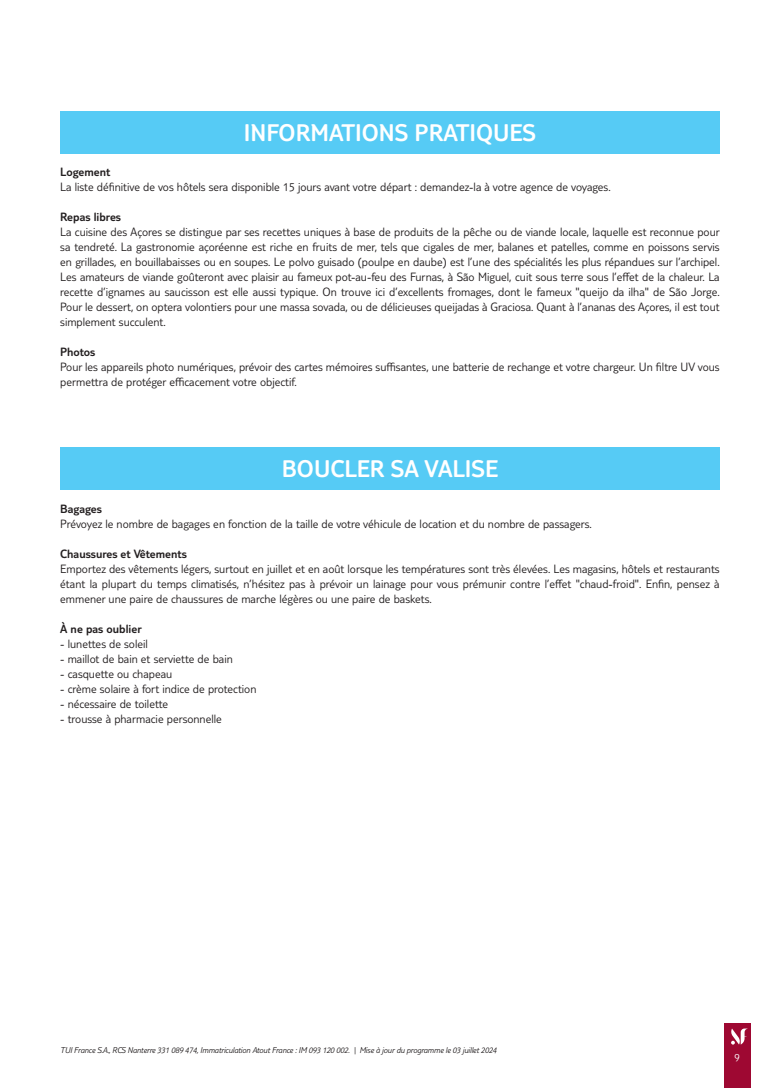
<style>
.page{position:relative;width:780px;height:1088px;background:#fff}
.page>*{position:absolute;margin:0;border:0;box-sizing:border-box;transform-origin:0 0}
.t1{font:300 25px "TUI Type";color:#fff}
.t2{font:300 12.5px/15px "TUI Type";color:#231f20;text-align:justify}
.t3{font:300 12.5px "TUI Type";color:#231f20}
.t4{font:300 11.25px "TUI Type";color:#fff}
.t5{font:italic 300 8.75px "TUI Type";letter-spacing:-.02em;color:#231f20}
</style>
<div class="page">
<div style="left:724px;top:1023px;width:26px;height:65px;background:#9e0832"></div>
<svg style="left:731px;top:1028px;width:17px;height:16px"></svg>
<div style="left:60px;top:111px;width:659px;height:43px;background:#56cbf5"></div>
<div style="left:60px;top:447px;width:659px;height:43px;background:#56cbf5"></div>
<h1 class="t1" style="left:244px;top:118px;width:294px">INFORMATIONS PRATIQUES</h1>
<p class="t3" style="left:60px;top:165px;width:52px">Logement</p>
<p class="t2" style="left:60px;top:179px;width:552px">La liste définitive de vos hôtels sera disponible 15 jours avant votre départ : demandez-la à votre agence de voyages.</p>
<p class="t3" style="left:60px;top:210px;width:62px">Repas libres</p>
<p class="t2" style="left:60px;top:224px;width:661px">La cuisine des Açores se distingue par ses recettes uniques à base de produits de la pêche ou de viande locale, laquelle est reconnue pour sa tendreté. La gastronomie açoréenne est riche en fruits de mer, tels que cigales de mer, balanes et patelles, comme en poissons servis en grillades, en bouillabaisses ou en soupes. Le polvo guisado (poulpe en daube) est l’une des spécialités les plus répandues sur l’archipel.<br>Les amateurs de viande goûteront avec plaisir au fameux pot-au-feu des Furnas, à São Miguel, cuit sous terre sous l’effet de la chaleur. La recette d’ignames au saucisson est elle aussi typique. On trouve ici d’excellents fromages, dont le fameux "queijo da ilha" de São Jorge.<br>Pour le dessert, on optera volontiers pour une massa sovada, ou de délicieuses queijadas à Graciosa. Quant à l’ananas des Açores, il est tout simplement succulent.</p>
<p class="t3" style="left:60px;top:345px;width:37px">Photos</p>
<p class="t2" style="left:60px;top:359px;width:660px">Pour les appareils photo numériques, prévoir des cartes mémoires suffisantes, une batterie de rechange et votre chargeur. Un filtre UV vous permettra de protéger efficacement votre objectif.</p>
<h1 class="t1" style="left:282px;top:454px;width:218px">BOUCLER SA VALISE</h1>
<p class="t3" style="left:60px;top:501px;width:43px">Bagages</p>
<p class="t2" style="left:60px;top:516px;width:533px">Prévoyez le nombre de bagages en fonction de la taille de votre véhicule de location et du nombre de passagers.</p>
<p class="t3" style="left:60px;top:546px;width:128px">Chaussures et Vêtements</p>
<p class="t2" style="left:60px;top:561px;width:661px">Emportez des vêtements légers, surtout en juillet et en août lorsque les températures sont très élevées. Les magasins, hôtels et restaurants étant la plupart du temps climatisés, n’hésitez pas à prévoir un lainage pour vous prémunir contre l’effet "chaud-froid". Enfin, pensez à emmener une paire de chaussures de marche légères ou une paire de baskets.</p>
<p class="t3" style="left:60px;top:621px;width:83px">À ne pas oublier</p>
<p class="t2" style="left:60px;top:636px;width:89px">- lunettes de soleil</p>
<p class="t2" style="left:60px;top:651px;width:174px">- maillot de bain et serviette de bain</p>
<p class="t2" style="left:60px;top:666px;width:113px">- casquette ou chapeau</p>
<p class="t2" style="left:60px;top:681px;width:198px">- crème solaire à fort indice de protection</p>
<p class="t2" style="left:60px;top:696px;width:109px">- nécessaire de toilette</p>
<p class="t2" style="left:60px;top:711px;width:163px">- trousse à pharmacie personnelle</p>
<p class="t5" style="left:60px;top:1045px;width:438px">TUI France S.A., RCS Nanterre 331 089 474, Immatriculation Atout France : IM 093 120 002. | Mise à jour du programme le 03 juillet 2024</p>
<p class="t4" style="left:734px;top:1050px;width:7px">9</p>
</div>
